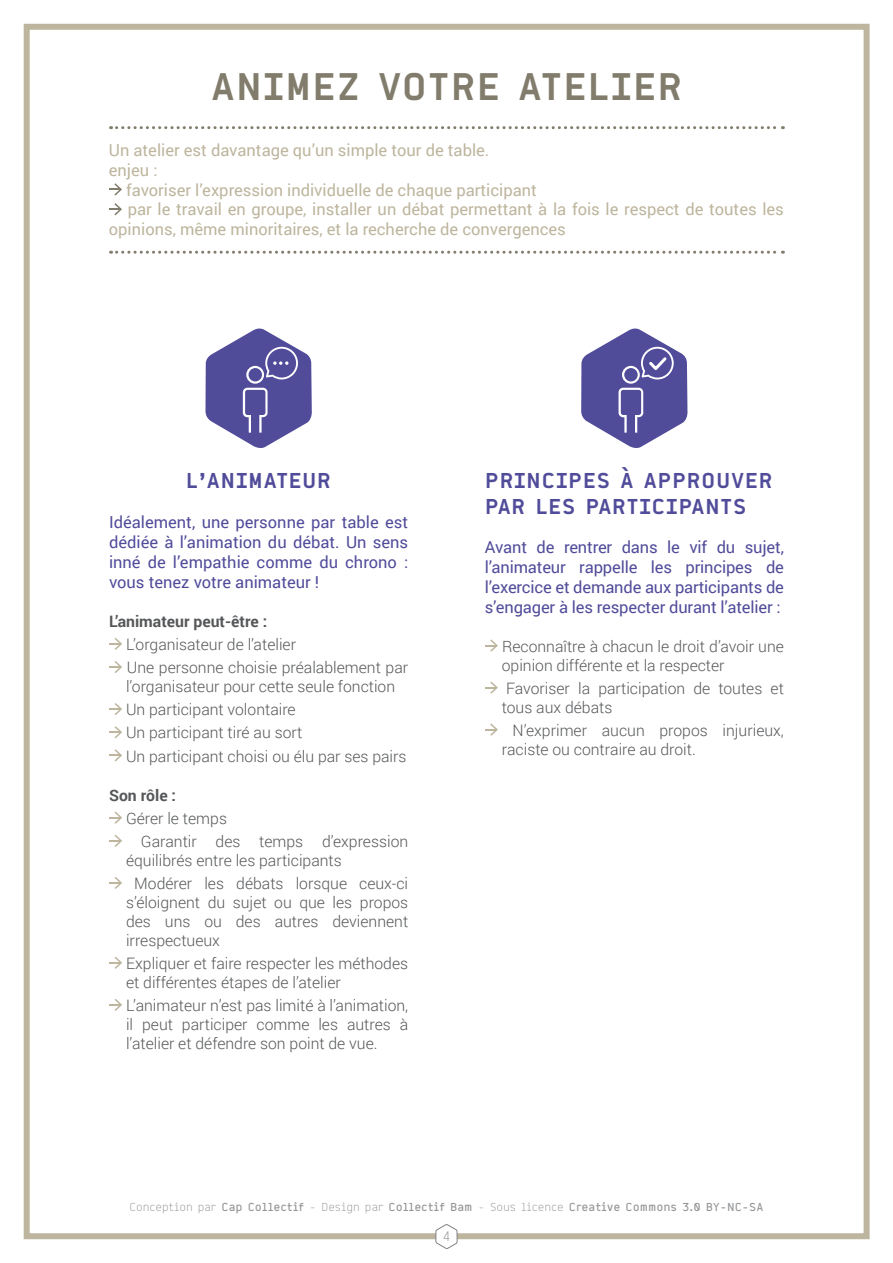
<style>
.page{position:relative;width:893px;height:1263px;background:#fff}
.page>*{position:absolute;margin:0;border:0;box-sizing:border-box;transform-origin:0 0}
.t1{font:900 37.5px "Deck";letter-spacing:.015em;color:#817c6b}
.t2{font:900 21px "Deck";letter-spacing:.015em;color:#514c9a}
.t3{font:16.5px/19.8px "Roboto";letter-spacing:-.01em;color:#514c9a;text-align:justify}
.t4{font:16.5px/19.8px "Roboto";color:#bdb59d}
.texte_noir{font:300 15.75px/18.9px "Roboto";color:#555759}
.texte_noir-2{font:700 15.75px "Roboto";color:#555759}
.t5{font:300 13.5px "Deck";color:#939598}
.t6{font:700 11.25px "Deck";color:#939598}
.s1{font-weight:300}
</style>
<div class="page">
<div style="left:24px;top:24px;width:846px;height:1215px;border:6px solid #bdb59d"></div>
<svg style="left:435px;top:1224px;width:22px;height:25px"></svg>
<svg style="left:109px;top:183px;width:13px;height:13px"></svg>
<svg style="left:109px;top:203px;width:13px;height:12px"></svg>
<svg style="left:111px;top:251px;width:672px;height:3px"></svg>
<svg style="left:111px;top:126px;width:672px;height:3px"></svg>
<svg style="left:109px;top:638px;width:13px;height:12px"></svg>
<svg style="left:109px;top:661px;width:13px;height:12px"></svg>
<svg style="left:109px;top:703px;width:13px;height:12px"></svg>
<svg style="left:109px;top:726px;width:13px;height:12px"></svg>
<svg style="left:109px;top:749px;width:13px;height:12px"></svg>
<svg style="left:485px;top:639px;width:13px;height:13px"></svg>
<svg style="left:485px;top:681px;width:13px;height:13px"></svg>
<svg style="left:485px;top:723px;width:13px;height:13px"></svg>
<svg style="left:109px;top:811px;width:13px;height:13px"></svg>
<svg style="left:109px;top:835px;width:13px;height:12px"></svg>
<svg style="left:109px;top:877px;width:13px;height:12px"></svg>
<svg style="left:109px;top:957px;width:13px;height:12px"></svg>
<svg style="left:109px;top:999px;width:13px;height:12px"></svg>
<svg style="left:205px;top:328px;width:107px;height:120px"></svg>
<svg style="left:581px;top:328px;width:106px;height:120px"></svg>
<p class="t1" style="left:211px;top:62px;width:474px">ANIMEZ VOTRE ATELIER</p>
<p class="t4" style="left:109px;top:140px;width:382px">Un atelier est davantage qu’un simple tour de table.</p>
<p class="t4" style="left:109px;top:159px;width:50px">enjeu :</p>
<p class="t4" style="left:126px;top:179px;width:412px">favoriser l’expression individuelle de chaque participant</p>
<p class="t4" style="left:109px;top:199px;width:676px;text-indent:19px">par le travail en groupe, installer un débat permettant à la fois le respect de toutes les opinions, même minoritaires, et la recherche de convergences</p>
<p class="t2" style="left:186px;top:467px;width:147px">L’ANIMATEUR</p>
<p class="t2" style="left:485px;top:467px;width:289px">PRINCIPES À APPROUVER</p>
<p class="t2" style="left:485px;top:492px;width:263px">PAR LES PARTICIPANTS</p>
<p class="t3" style="left:109px;top:512px;width:301px">Idéalement, une personne par table est dédiée à l’animation du débat. Un sens inné de l’empathie comme du chrono : vous tenez votre animateur !</p>
<p class="t3" style="left:485px;top:537px;width:301px">Avant de rentrer dans le vif du sujet, l’animateur rappelle les principes de l’exercice et demande aux participants de s’engager à les respecter durant l’atelier :</p>
<p class="texte_noir-2" style="left:109px;top:610px;width:160px">L’animateur peut-être :</p>
<p class="texte_noir" style="left:126px;top:634px;width:172px">L’organisateur de l’atelier</p>
<p class="texte_noir" style="left:126px;top:658px;width:284px">Une personne choisie préalablement par l’organisateur pour cette seule fonction</p>
<p class="texte_noir" style="left:126px;top:700px;width:171px">Un participant volontaire</p>
<p class="texte_noir" style="left:126px;top:723px;width:178px">Un participant tiré au sort</p>
<p class="texte_noir" style="left:126px;top:746px;width:282px">Un participant choisi ou élu par ses pairs</p>
<p class="texte_noir" style="left:502px;top:636px;width:284px">Reconnaître à chacun le droit d’avoir une opinion différente et la respecter</p>
<p class="texte_noir" style="left:502px;top:678px;width:284px">Favoriser la participation de toutes et tous aux débats</p>
<p class="texte_noir" style="left:502px;top:720px;width:284px;text-indent:11px">N’exprimer aucun propos injurieux, raciste ou contraire au droit.</p>
<p class="texte_noir-2" style="left:109px;top:784px;width:69px">Son rôle :</p>
<p class="texte_noir" style="left:126px;top:808px;width:102px">Gérer le temps</p>
<p class="texte_noir" style="left:126px;top:831px;width:284px;text-indent:15px">Garantir des temps d’expression équilibrés entre les participants</p>
<p class="texte_noir" style="left:126px;top:873px;width:284px;text-align:justify;text-indent:8px">Modérer les débats lorsque ceux-ci s’éloignent du sujet ou que les propos des uns ou des autres deviennent irrespectueux</p>
<p class="texte_noir" style="left:126px;top:953px;width:284px">Expliquer et faire respecter les méthodes et différentes étapes de l’atelier</p>
<p class="texte_noir" style="left:126px;top:995px;width:284px;text-align:justify">L’animateur n’est pas limité à l’animation, il peut participer comme les autres à l’atelier et défendre son point de vue.</p>
<p class="t6" style="left:129px;top:1199px;width:635px"><span class="s1">Conception par</span> Cap Collectif <span class="s1">- Design par</span> Collectif Bam <span class="s1">- Sous licence</span> Creative Commons 3.0 BY-NC-SA</p>
<p class="t5" style="left:442px;top:1228px;width:10px">4</p>
</div>
